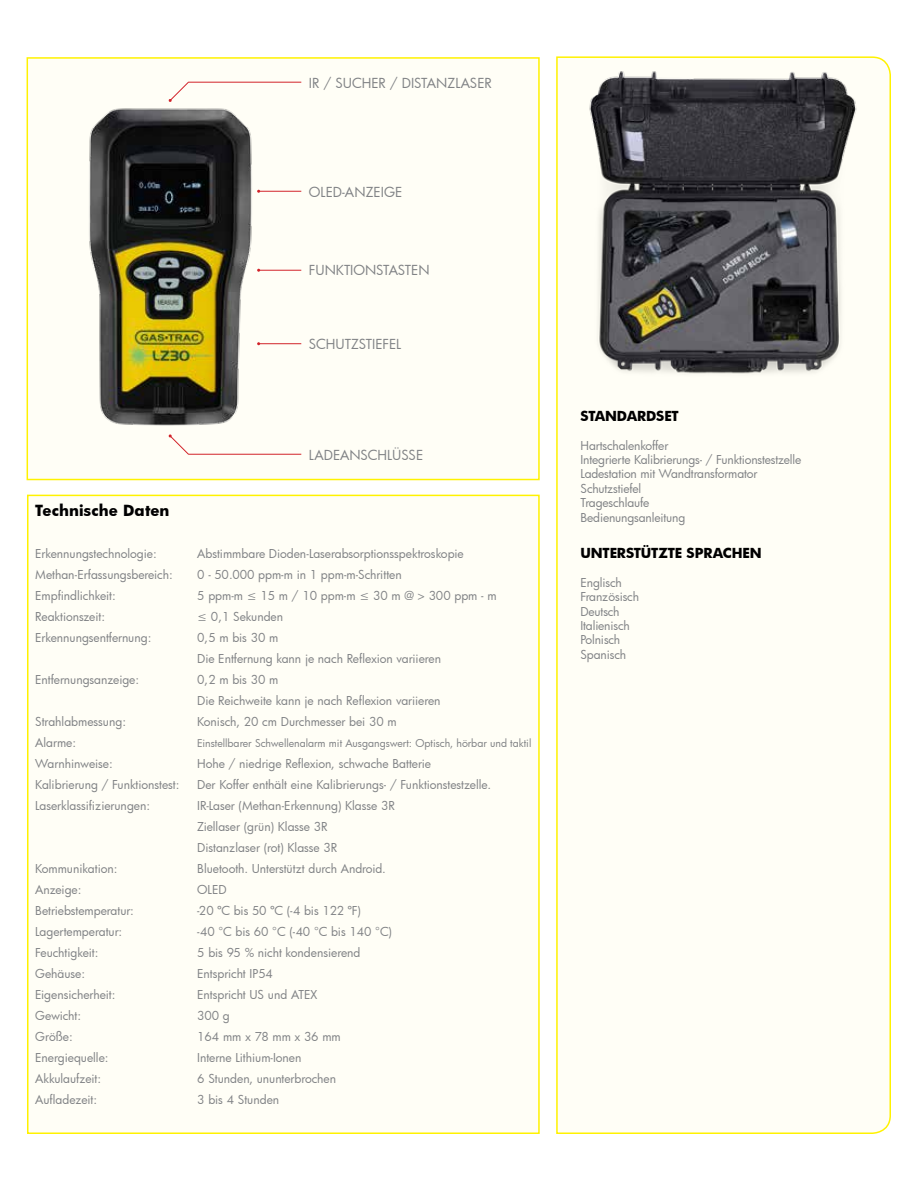
<style>
.page{position:relative;width:918px;height:1188px;background:#fff}
.page>*{position:absolute;margin:0;border:0;box-sizing:border-box;transform-origin:0 0}
.t1{font:700 15px "Futura";color:#000}
.t2{font:13.5px "Futura";color:#808285}
.t3{font:700 13.5px "Futura";letter-spacing:-.01em;color:#000}
.t4{font:12px/14.4px "Futura";letter-spacing:-.005em;color:#808285}
.t5{font:10.5px "Futura";color:#808285}
</style>
<div class="page">
<div style="left:556px;top:56px;width:335px;height:1078px;background:#fffef6"></div>
<img style="left:557px;top:57px;width:333px;height:336px">
<div style="left:28px;top:495px;width:511px;height:638px;background:#fffef6"></div>
<div style="left:27px;top:495px;width:513px;height:639px;border:2px solid #fff200"></div>
<div style="left:27px;top:58px;width:512px;height:422px;background:#fffef6"></div>
<img style="left:89px;top:81px;width:194px;height:373px">
<div style="left:27px;top:57px;width:513px;height:423px;border:2px solid #fff200"></div>
<hr style="left:259px;top:191px;width:42px;height:1px;background:#d2232a">
<hr style="left:188px;top:82px;width:113px;height:1px;background:#d2232a">
<svg style="left:169px;top:81px;width:21px;height:21px"></svg>
<hr style="left:188px;top:454px;width:113px;height:1px;background:#d2232a">
<svg style="left:169px;top:434px;width:21px;height:21px"></svg>
<hr style="left:259px;top:270px;width:42px;height:1px;background:#d2232a">
<hr style="left:259px;top:343px;width:42px;height:1px;background:#d2232a">
<p class="t2" style="left:309px;top:74px;width:184px">IR / SUCHER / DISTANZLASER</p>
<p class="t2" style="left:309px;top:183px;width:95px">OLED-ANZEIGE</p>
<p class="t2" style="left:309px;top:261px;width:122px">FUNKTIONSTASTEN</p>
<p class="t2" style="left:309px;top:335px;width:94px">SCHUTZSTIEFEL</p>
<p class="t2" style="left:309px;top:446px;width:116px">LADEANSCHLÜSSE</p>
<p class="t1" style="left:35px;top:499px;width:136px">Technische Daten</p>
<p class="t4" style="left:35px;top:546px;width:123px">Erkennungstechnologie:</p>
<p class="t4" style="left:197px;top:546px;width:268px">Abstimmbare Dioden-Laserabsorptionsspektroskopie</p>
<p class="t4" style="left:35px;top:567px;width:139px">Methan-Erfassungsbereich:</p>
<p class="t4" style="left:197px;top:567px;width:206px">0 - 50.000 ppm-m in 1 ppm-m-Schritten</p>
<p class="t4" style="left:35px;top:588px;width:82px">Empfindlichkeit:</p>
<p class="t4" style="left:197px;top:588px;width:301px">5 ppm-m ≤ 15 m / 10 ppm-m ≤ 30 m @ &gt; 300 ppm - m</p>
<p class="t4" style="left:35px;top:609px;width:71px">Reaktionszeit:</p>
<p class="t4" style="left:197px;top:609px;width:87px">≤ 0,1 Sekunden</p>
<p class="t4" style="left:35px;top:630px;width:118px">Erkennungsentfernung:</p>
<p class="t4" style="left:197px;top:626px;width:245px;line-height:21px">0,5 m bis 30 m<br>Die Entfernung kann je nach Reflexion variieren</p>
<p class="t4" style="left:35px;top:672px;width:105px">Entfernungsanzeige:</p>
<p class="t4" style="left:197px;top:668px;width:245px;line-height:21px">0,2 m bis 30 m<br>Die Reichweite kann je nach Reflexion variieren</p>
<p class="t4" style="left:35px;top:714px;width:92px">Strahlabmessung:</p>
<p class="t4" style="left:197px;top:714px;width:201px">Konisch, 20 cm Durchmesser bei 30 m</p>
<p class="t4" style="left:35px;top:735px;width:42px">Alarme:</p>
<p class="t5" style="left:197px;top:736px;width:336px">Einstellbarer Schwellenalarm mit Ausgangswert: Optisch, hörbar und taktil</p>
<p class="t4" style="left:35px;top:756px;width:79px">Warnhinweise:</p>
<p class="t4" style="left:197px;top:756px;width:235px">Hohe / niedrige Reflexion, schwache Batterie</p>
<p class="t4" style="left:35px;top:777px;width:146px">Kalibrierung / Funktionstest:</p>
<p class="t4" style="left:197px;top:777px;width:295px">Der Koffer enthält eine Kalibrierungs- / Funktionstestzelle.</p>
<p class="t4" style="left:35px;top:798px;width:116px">Laserklassifizierungen:</p>
<p class="t4" style="left:197px;top:794px;width:199px;line-height:21px">IR-Laser (Methan-Erkennung) Klasse 3R<br>Ziellaser (grün) Klasse 3R<br>Distanzlaser (rot) Klasse 3R</p>
<p class="t4" style="left:35px;top:861px;width:84px">Kommunikation:</p>
<p class="t4" style="left:197px;top:861px;width:190px">Bluetooth. Unterstützt durch Android.</p>
<p class="t4" style="left:35px;top:882px;width:48px">Anzeige:</p>
<p class="t4" style="left:197px;top:882px;width:31px">OLED</p>
<p class="t4" style="left:35px;top:903px;width:100px">Betriebstemperatur:</p>
<p class="t4" style="left:197px;top:903px;width:165px">-20 ºC bis 50 ºC (-4 bis 122 ºF)</p>
<p class="t4" style="left:35px;top:924px;width:88px">Lagertemperatur:</p>
<p class="t4" style="left:197px;top:924px;width:196px">-40 °C bis 60 °C (-40 °C bis 140 °C)</p>
<p class="t4" style="left:35px;top:945px;width:65px">Feuchtigkeit:</p>
<p class="t4" style="left:197px;top:945px;width:165px">5 bis 95 % nicht kondensierend</p>
<p class="t4" style="left:35px;top:966px;width:51px">Gehäuse:</p>
<p class="t4" style="left:197px;top:966px;width:77px">Entspricht IP54</p>
<p class="t4" style="left:35px;top:987px;width:82px">Eigensicherheit:</p>
<p class="t4" style="left:197px;top:987px;width:122px">Entspricht US und ATEX</p>
<p class="t4" style="left:35px;top:1008px;width:47px">Gewicht:</p>
<p class="t4" style="left:197px;top:1008px;width:34px">300 g</p>
<p class="t4" style="left:35px;top:1029px;width:39px">Größe:</p>
<p class="t4" style="left:197px;top:1029px;width:145px">164 mm x 78 mm x 36 mm</p>
<p class="t4" style="left:35px;top:1050px;width:75px">Energiequelle:</p>
<p class="t4" style="left:197px;top:1050px;width:106px">Interne Lithium-Ionen</p>
<p class="t4" style="left:35px;top:1071px;width:67px">Akkulaufzeit:</p>
<p class="t4" style="left:197px;top:1071px;width:140px">6 Stunden, ununterbrochen</p>
<p class="t4" style="left:35px;top:1092px;width:63px">Aufladezeit:</p>
<p class="t4" style="left:197px;top:1092px;width:83px">3 bis 4 Stunden</p>
<p class="t3" style="left:580px;top:406px;width:100px">STANDARDSET</p>
<p class="t4" style="left:580px;top:438px;width:222px">Hartschalenkoffer<br>Integrierte Kalibrierungs- / Funktionstestzelle<br>Ladestation mit Wandtransformator<br>Schutzstiefel<br>Trageschlaufe<br>Bedienungsanleitung</p>
<p class="t3" style="left:580px;top:543px;width:183px">UNTERSTÜTZTE SPRACHEN</p>
<p class="t4" style="left:580px;top:575px;width:60px">Englisch<br>Französisch<br>Deutsch<br>Italienisch<br>Polnisch<br>Spanisch</p>
</div>
